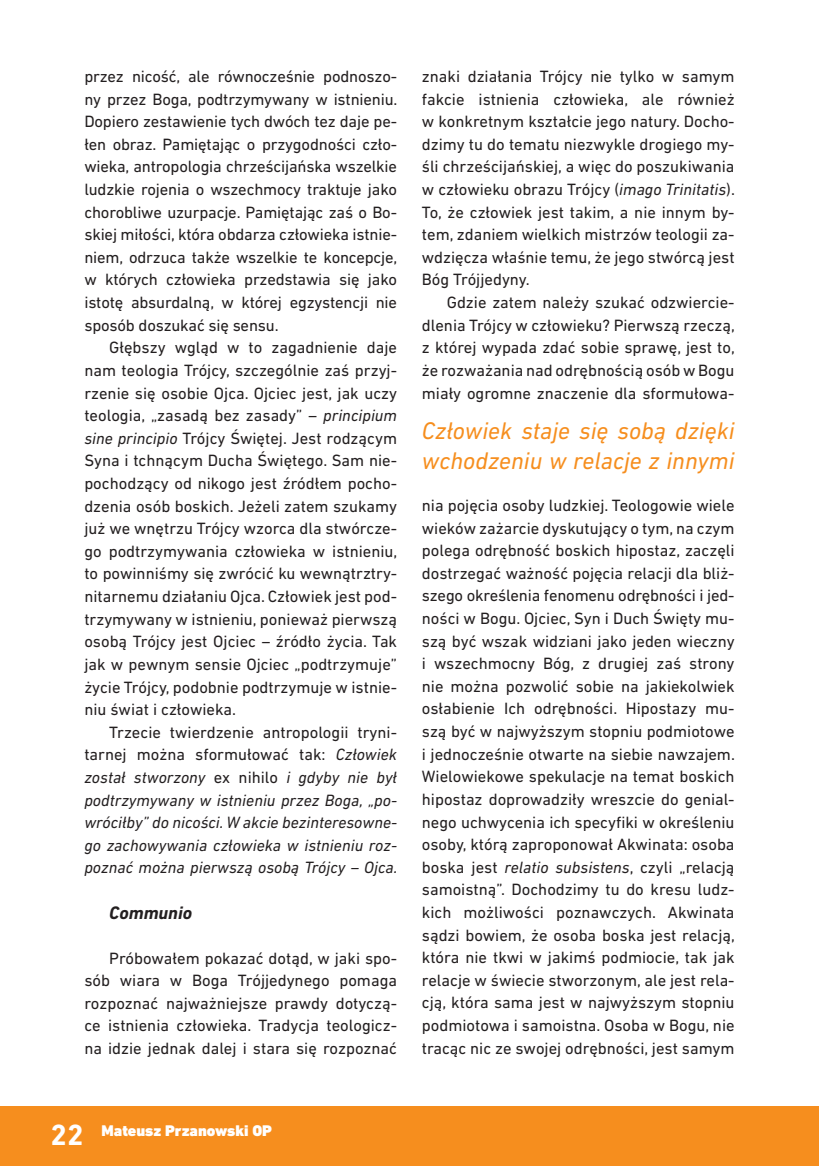
<style>
.page{position:relative;width:819px;height:1166px;background:#fff}
.page>*{position:absolute;margin:0;border:0;box-sizing:border-box;transform-origin:0 0}
.t1{font:700 29.75px "DIN Next LT Pro";color:#fff}
.t2{font:italic 24.5px/29.8px "DIN Next LT Pro";color:#f68e1e}
.t3{font:italic 700 18.38px "DIN Next LT Pro";color:#231f20}
.t4{font:16.62px/22.6px "DIN Next LT Pro";color:#231f20;text-align:justify}
.t5{font:italic 16.62px/22.6px "DIN Next LT Pro";color:#231f20;text-align:justify}
.t6{font:900 15.75px "DIN Next LT Pro";color:#fff}
.s1{font-style:italic}
.s2{font-style:normal}
</style>
<div class="page">
<div style="left:0;top:1106px;width:819px;height:60px;background:#f68e1e"></div>
<p class="t4" style="left:84px;top:65px;width:314px">przez nicość, ale równocześnie podnoszo&shy;ny przez Boga, podtrzymywany w istnieniu.<br>Dopiero zestawienie tych dwóch tez daje pe&shy;łen obraz. Pamiętając o przygodności czło&shy;wieka, antropologia chrześcijańska wszelkie ludzkie rojenia o wszechmocy traktuje jako chorobliwe uzurpacje. Pamiętając zaś o Bo&shy;skiej miłości, która obdarza człowieka istnie&shy;niem, odrzuca także wszelkie te koncepcje, w których człowieka przedstawia się jako istotę absurdalną, w której egzystencji nie sposób doszukać się sensu.</p>
<p class="t4" style="left:84px;top:336px;width:314px;text-indent:25px">Głębszy wgląd w to zagadnienie daje nam teologia Trójcy, szczególnie zaś przyj&shy;rzenie się osobie Ojca. Ojciec jest, jak uczy teologia, „zasadą bez zasady” – <span class="s1">principium sine principio</span> Trójcy Świętej. Jest rodzącym Syna i tchnącym Ducha Świętego. Sam nie&shy;pochodzący od nikogo jest źródłem pocho&shy;dzenia osób boskich. Jeżeli zatem szukamy już we wnętrzu Trójcy wzorca dla stwórcze&shy;go podtrzymywania człowieka w istnieniu, to powinniśmy się zwrócić ku wewnątrztry&shy;nitarnemu działaniu Ojca. Człowiek jest pod&shy;trzymywany w istnieniu, ponieważ pierwszą osobą Trójcy jest Ojciec – źródło życia. Tak jak w pewnym sensie Ojciec „podtrzymuje” życie Trójcy, podobnie podtrzymuje w istnie&shy;niu świat i człowieka.</p>
<p class="t5" style="left:84px;top:720px;width:314px;text-indent:25px"><span class="s2">Trzecie twierdzenie antropologii tryni&shy;tarnej można sformułować tak:</span> Człowiek został stworzony <span class="s2">ex nihilo</span> i gdyby nie był podtrzymywany w istnieniu przez Boga, „po&shy;wróciłby” do nicości. W akcie bezinteresowne&shy;go zachowywania człowieka w istnieniu roz&shy;poznać można pierwszą osobą Trójcy – Ojca.</p>
<p class="t3" style="left:109px;top:902px;width:84px">Communio</p>
<p class="t4" style="left:84px;top:946px;width:314px;text-indent:25px">Próbowałem pokazać dotąd, w jaki spo&shy;sób wiara w Boga Trójjedynego pomaga rozpoznać najważniejsze prawdy dotyczą&shy;ce istnienia człowieka. Tradycja teologicz&shy;na idzie jednak dalej i stara się rozpoznać</p>
<p class="t4" style="left:422px;top:65px;width:314px">znaki działania Trójcy nie tylko w samym fakcie istnienia człowieka, ale również w konkretnym kształcie jego natury. Docho&shy;dzimy tu do tematu niezwykle drogiego my&shy;śli chrześcijańskiej, a więc do poszukiwania w człowieku obrazu Trójcy (<span class="s1">imago Trinitatis</span>).<br>To, że człowiek jest takim, a nie innym by&shy;tem, zdaniem wielkich mistrzów teologii za&shy;wdzięcza właśnie temu, że jego stwórcą jest Bóg Trójjedyny.</p>
<p class="t4" style="left:422px;top:291px;width:314px;text-indent:25px">Gdzie zatem należy szukać odzwiercie&shy;dlenia Trójcy w człowieku? Pierwszą rzeczą, z której wypada zdać sobie sprawę, jest to, że rozważania nad odrębnością osób w Bogu miały ogromne znaczenie dla sformułowa-</p>
<h2 class="t2" style="left:422px;top:415px;width:314px">Człowiek staje się sobą dzięki wchodzeniu w relacje z innymi</h2>
<p class="t4" style="left:422px;top:494px;width:314px">nia pojęcia osoby ludzkiej. Teologowie wiele wieków zażarcie dyskutujący o tym, na czym polega odrębność boskich hipostaz, zaczęli dostrzegać ważność pojęcia relacji dla bliż&shy;szego określenia fenomenu odrębności i jed&shy;ności w Bogu. Ojciec, Syn i Duch Święty mu&shy;szą być wszak widziani jako jeden wieczny i wszechmocny Bóg, z drugiej zaś strony nie można pozwolić sobie na jakiekolwiek osłabienie Ich odrębności. Hipostazy mu&shy;szą być w najwyższym stopniu podmiotowe i jednocześnie otwarte na siebie nawzajem.<br>Wielowiekowe spekulacje na temat boskich hipostaz doprowadziły wreszcie do genial&shy;nego uchwycenia ich specyfiki w określeniu osoby, którą zaproponował Akwinata: osoba boska jest <span class="s1">relatio subsistens</span>, czyli „relacją samoistną”. Dochodzimy tu do kresu ludz&shy;kich możliwości poznawczych. Akwinata sądzi bowiem, że osoba boska jest relacją, która nie tkwi w jakimś podmiocie, tak jak relacje w świecie stworzonym, ale jest rela&shy;cją, która sama jest w najwyższym stopniu podmiotowa i samoistna. Osoba w Bogu, nie tracąc nic ze swojej odrębności, jest samym</p>
<h1 class="t1" style="left:50px;top:1118px;width:35px">22</h1>
<p class="t6" style="left:102px;top:1121px;width:172px">Mateusz Przanowski OP</p>
</div>
